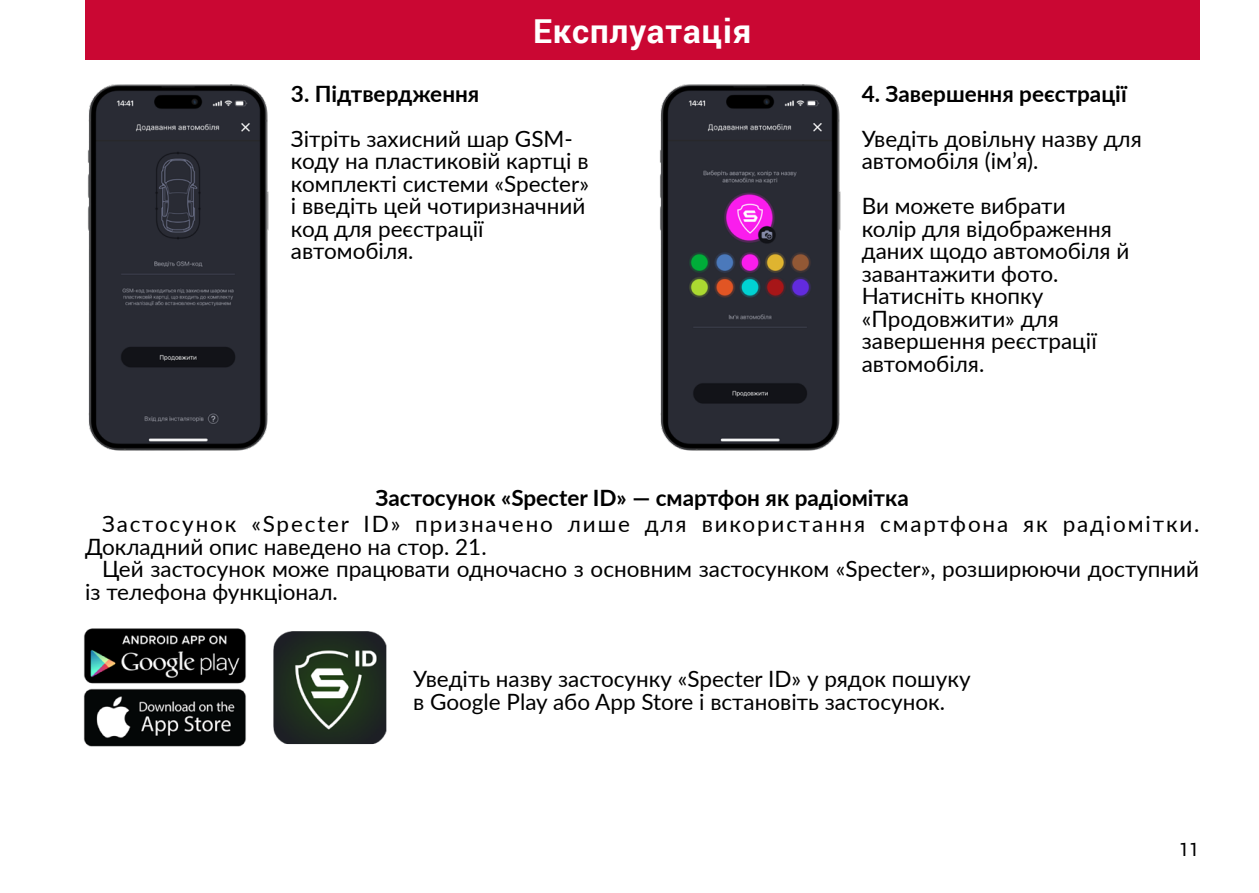
<style>
.page{position:relative;width:1259px;height:893px;background:#fff}
.page>*{position:absolute;margin:0;border:0;box-sizing:border-box;transform-origin:0 0}
.t1{font:700 33px "Roboto";letter-spacing:.03em;color:#fff}
.t2{font:22.5px/22.5px "Lato";color:#000}
.t3{font:22.5px/22.5px "Lato";letter-spacing:.08em;color:#000}
.t4{font:700 22.5px "Lato";color:#000}
.t5{font:18px "Roboto";color:#000}
</style>
<div class="page">
<div style="left:85px;top:0;width:1114px;height:60px;background:#ca0733"></div>
<img style="left:87px;top:84px;width:182px;height:367px">
<img style="left:659px;top:84px;width:182px;height:367px">
<img style="left:273px;top:631px;width:113px;height:113px">
<img style="left:83px;top:628px;width:163px;height:119px">
<h1 class="t1" style="left:533px;top:11px;width:220px">Експлуатація</h1>
<p class="t4" style="left:291px;top:77px;width:190px">3. Підтвердження</p>
<p class="t4" style="left:861px;top:77px;width:267px">4. Завершення реєстрації</p>
<p class="t2" style="left:291px;top:126px;width:300px">Зітріть захисний шар GSM&shy;коду на пластиковій картці в комплекті системи «Specter» і введіть цей чотиризначний код для реєстрації автомобіля.</p>
<p class="t2" style="left:861px;top:126px;width:282px">Уведіть довільну назву для автомобіля (ім’я).</p>
<p class="t2" style="left:861px;top:194px;width:269px">Ви можете вибрати<br>колір для відображення даних щодо автомобіля й завантажити фото.<br>Натисніть кнопку «Продовжити» для завершення реєстрації автомобіля.</p>
<p class="t4" style="left:375px;top:481px;width:535px">Застосунок «Specter ID» — смартфон як радіомітка</p>
<p class="t3" style="left:85px;top:512px;width:1116px;text-indent:17px">Застосунок «Specter ID» призначено лише для використання смартфона як радіомітки.<br>Докладний опис наведено на стор. 21.</p>
<p class="t2" style="left:85px;top:557px;width:1115px;text-indent:17px">Цей застосунок може працювати одночасно з основним застосунком «Specter», розширюючи доступний із телефона функціонал.</p>
<p class="t2" style="left:413px;top:667px;width:559px">Уведіть назву застосунку «Specter ID» у рядок пошуку в Google Play або App Store і встановіть застосунок.</p>
<p class="t5" style="left:1179px;top:837px;width:22px">11</p>
</div>
